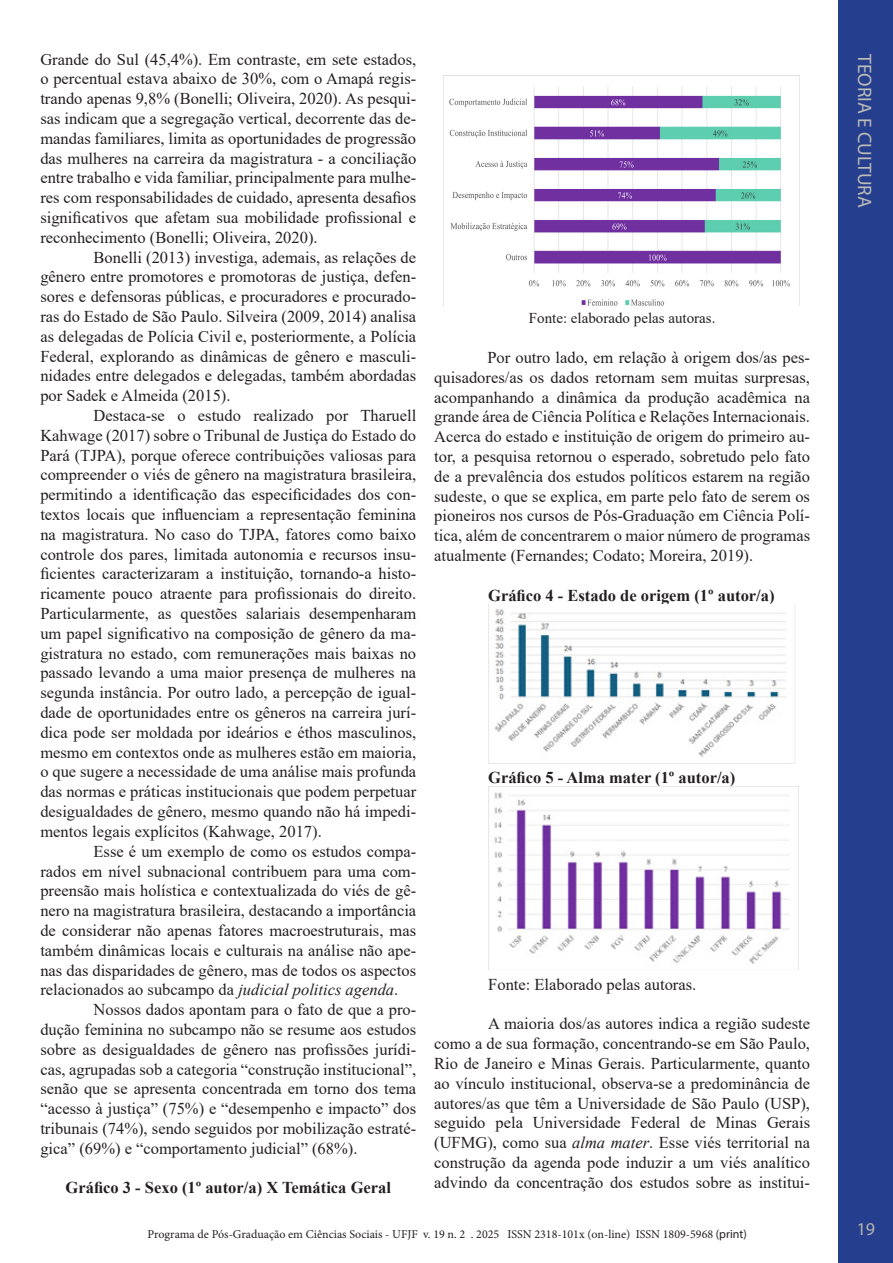
<style>
.page{position:relative;width:893px;height:1263px;background:#fff}
.page>*{position:absolute;margin:0;border:0;box-sizing:border-box;transform-origin:0 0}
.t1{font:19.5px "Myriad Pro";color:#bcbab6}
.t2{font:18px "Myriad Pro";color:#b5b2ad}
.t3{font:16.5px/19.8px "Times New Roman";color:#231f20;text-align:justify}
.t4{font:700 16.5px "Times New Roman";color:#231f20}
.t5{font:15px "Times New Roman";color:#231f20}
.t6{font:12px "Minion Pro";color:#231f20}
.s1{font-style:italic}
.s2{font-family:"Myriad Pro"}
</style>
<div class="page">
<div style="left:839px;top:0;width:54px;height:1263px;background:#253f8e"></div>
<img style="left:449px;top:86px;width:341px;height:219px">
<img style="left:494px;top:604px;width:301px;height:159px">
<img style="left:494px;top:792px;width:295px;height:172px">
<p class="t3" style="left:40px;top:49px;width:377px">Grande do Sul (45,4%). Em contraste, em sete estados, o percentual estava abaixo de 30%, com o Amapá regis&shy;trando apenas 9,8% (Bonelli; Oliveira, 2020). As pesqui&shy;sas indicam que a segregação vertical, decorrente das de&shy;mandas familiares, limita as oportunidades de progressão das mulheres na carreira da magistratura - a conciliação entre trabalho e vida familiar, principalmente para mulhe&shy;res com responsabilidades de cuidado, apresenta desafios significativos que afetam sua mobilidade profissional e reconhecimento (Bonelli; Oliveira, 2020).</p>
<p class="t3" style="left:40px;top:247px;width:377px;text-indent:53px">Bonelli (2013) investiga, ademais, as relações de gênero entre promotores e promotoras de justiça, defen&shy;sores e defensoras públicas, e procuradores e procurado&shy;ras do Estado de São Paulo. Silveira (2009, 2014) analisa as delegadas de Polícia Civil e, posteriormente, a Polícia Federal, explorando as dinâmicas de gênero e masculi&shy;nidades entre delegados e delegadas, também abordadas por Sadek e Almeida (2015).</p>
<p class="t3" style="left:40px;top:405px;width:377px;text-indent:53px">Destaca-se o estudo realizado por Tharuell Kahwage (2017) sobre o Tribunal de Justiça do Estado do Pará (TJPA), porque oferece contribuições valiosas para compreender o viés de gênero na magistratura brasileira, permitindo a identificação das especificidades dos con&shy;textos locais que influenciam a representação feminina na magistratura. No caso do TJPA, fatores como baixo controle dos pares, limitada autonomia e recursos insu&shy;ficientes caracterizaram a instituição, tornando-a histo&shy;ricamente pouco atraente para profissionais do direito.<br>Particularmente, as questões salariais desempenharam um papel significativo na composição de gênero da ma&shy;gistratura no estado, com remunerações mais baixas no passado levando a uma maior presença de mulheres na segunda instância. Por outro lado, a percepção de igual&shy;dade de oportunidades entre os gêneros na carreira jurí&shy;dica pode ser moldada por ideários e éthos masculinos, mesmo em contextos onde as mulheres estão em maioria, o que sugere a necessidade de uma análise mais profunda das normas e práticas institucionais que podem perpetuar desigualdades de gênero, mesmo quando não há impedi&shy;mentos legais explícitos (Kahwage, 2017).</p>
<p class="t3" style="left:40px;top:841px;width:377px;text-indent:53px">Esse é um exemplo de como os estudos compa&shy;rados em nível subnacional contribuem para uma com&shy;preensão mais holística e contextualizada do viés de gê&shy;nero na magistratura brasileira, destacando a importância de considerar não apenas fatores macroestruturais, mas também dinâmicas locais e culturais na análise não ape&shy;nas das disparidades de gênero, mas de todos os aspectos relacionados ao subcampo da <span class="s1">judicial politics agenda</span>.</p>
<p class="t3" style="left:40px;top:999px;width:377px;text-indent:53px">Nossos dados apontam para o fato de que a pro&shy;dução feminina no subcampo não se resume aos estudos sobre as desigualdades de gênero nas profissões jurídi&shy;cas, agrupadas sob a categoria “construção institucional”, senão que se apresenta concentrada em torno dos tema “acesso à justiça” (75%) e “desempenho e impacto” dos tribunais (74%), sendo seguidos por mobilização estraté&shy;gica” (69%) e “comportamento judicial” (68%).</p>
<p class="t4" style="left:66px;top:1176px;width:327px">Gráfico 3 - Sexo (1º autor/a) X Temática Geral</p>
<p class="t5" style="left:529px;top:308px;width:188px">Fonte: elaborado pelas autoras.</p>
<p class="t3" style="left:434px;top:347px;width:377px;text-indent:53px">Por outro lado, em relação à origem dos/as pes&shy;quisadores/as os dados retornam sem muitas surpresas, acompanhando a dinâmica da produção acadêmica na grande área de Ciência Política e Relações Internacionais.<br>Acerca do estado e instituição de origem do primeiro au&shy;tor, a pesquisa retornou o esperado, sobretudo pelo fato de a prevalência dos estudos políticos estarem na região sudeste, o que se explica, em parte pelo fato de serem os pioneiros nos cursos de Pós-Graduação em Ciência Polí&shy;tica, além de concentrarem o maior número de programas atualmente (Fernandes; Codato; Moreira, 2019).</p>
<p class="t4" style="left:488px;top:583px;width:288px">Gráfico 4 - Estado de origem (1º autor/a)</p>
<p class="t4" style="left:488px;top:765px;width:249px">Gráfico 5 - Alma mater (1º autor/a)</p>
<p class="t3" style="left:488px;top:974px;width:210px">Fonte: Elaborado pelas autoras.</p>
<p class="t3" style="left:434px;top:1013px;width:377px;text-indent:54px">A maioria dos/as autores indica a região sudeste como a de sua formação, concentrando-se em São Paulo, Rio de Janeiro e Minas Gerais. Particularmente, quanto ao vínculo institucional, observa-se a predominância de autores/as que têm a Universidade de São Paulo (USP), seguido pela Universidade Federal de Minas Gerais (UFMG), como sua <span class="s1">alma mater</span>. Esse viés territorial na construção da agenda pode induzir a um viés analítico advindo da concentração dos estudos sobre as institui-</p>
<p class="t6" style="left:147px;top:1226px;width:601px">Programa de Pós-Graduação em Ciências Sociais - UFJF v. 19 n. 2 . 2025 ISSN 2318-101x (on-line) ISSN 1809-5968 <span class="s2">(print)</span></p>
<p class="t1" style="left:877px;top:54px;width:155px;rotate:90deg">TEORIA E CULTURA</p>
<p class="t2" style="left:857px;top:1218px;width:20px">19</p>
</div>
